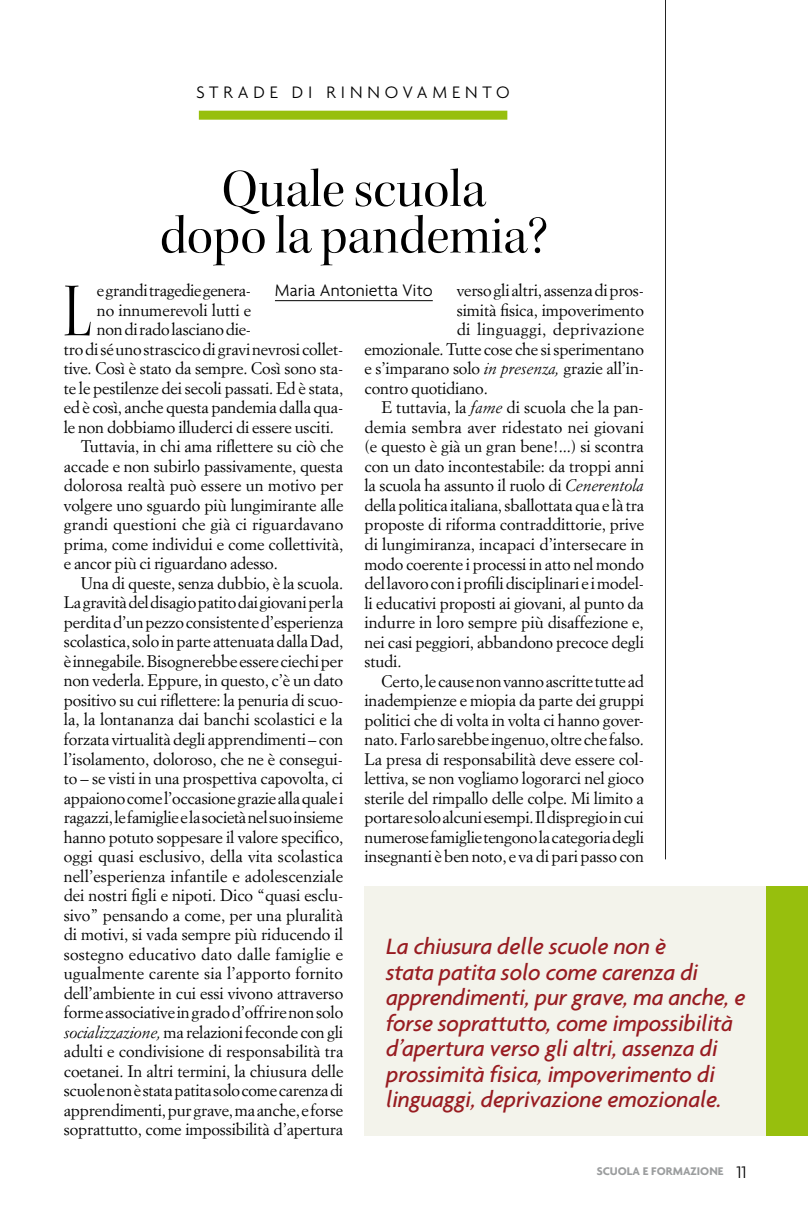
<style>
.page{position:relative;width:808px;height:1221px;background:#fff}
.page>*{position:absolute;margin:0;border:0;box-sizing:border-box;transform-origin:0 0}
.t1{font:77.1px "Kepler Std Disp";color:#000;scale:.7 1}
.t2{font:54px/46.5px "Kepler Std Disp";letter-spacing:.005em;color:#000;text-align:center}
.t3{font:italic 500 24px/25.5px "Agenda";letter-spacing:-.01em;color:#981c21}
.t4{font:300 18px "Agenda";letter-spacing:.27em;color:#000}
.t5{font:300 18px "Agenda";color:#000}
.t6{font:16.5px "Simoncini Garamond";letter-spacing:-.01em;color:#000}
.t7{font:16.5px "Simoncini Garamond";letter-spacing:.01em;color:#000}
.t8{font:16.5px "Simoncini Garamond";letter-spacing:.02em;color:#000}
.t9{font:700 12px "Agenda";color:#9c9e9f}
.s1{font-style:italic}
.s2{font-weight:300;font-size:18px;color:#000}
</style>
<div class="page">
<hr style="left:665px;top:0;width:1px;height:859px;background:#000">
<div style="left:199px;top:111px;width:308px;height:9px;background:#97bf0d"></div>
<hr style="left:275px;top:300px;width:158px;height:1px;background:#000">
<div style="left:364px;top:885px;width:444px;height:250px;background:#f3f3eb"></div>
<div style="left:767px;top:885px;width:41px;height:250px;background:#97bf0d"></div>
<p class="t4" style="left:196px;top:82px;width:315px">STRADE DI RINNOVAMENTO</p>
<h2 class="t2" style="left:160px;top:167px;width:389px">Quale scuola<br>dopo la pandemia?</h2>
<p class="t5" style="left:275px;top:280px;width:159px">Maria Antonietta Vito</p>
<h1 class="t1" style="left:64px;top:268px;width:41px">L</h1>
<p class="t6" style="left:97px;top:280px;width:156px">e grandi tragedie genera-</p>
<p class="t6" style="left:457px;top:280px;width:189px">verso gli altri, assenza di pros-</p>
<p class="t6" style="left:457px;top:300px;width:189px">simità fisica, impoverimento</p>
<p class="t8" style="left:457px;top:319px;width:189px">di linguaggi, deprivazione</p>
<p class="t6" style="left:364px;top:339px;width:281px">emozionale. Tutte cose che si sperimentano</p>
<p class="t6" style="left:364px;top:358px;width:281px">e s’imparano solo <span class="s1">in presenza,</span> grazie all’in-</p>
<p class="t6" style="left:364px;top:378px;width:125px">contro quotidiano.</p>
<p class="t6" style="left:381px;top:397px;width:264px">E tuttavia, la <span class="s1">fame</span> di scuola che la pan-</p>
<p class="t7" style="left:364px;top:417px;width:281px">demia sembra aver ridestato nei giovani</p>
<p class="t6" style="left:364px;top:436px;width:281px">(e questo è già un gran bene!...) si scontra</p>
<p class="t6" style="left:364px;top:456px;width:281px">con un dato incontestabile: da troppi anni</p>
<p class="t6" style="left:364px;top:475px;width:281px">la scuola ha assunto il ruolo di <span class="s1">Cenerentola</span></p>
<p class="t6" style="left:364px;top:495px;width:281px">della politica italiana, sballottata qua e là tra</p>
<p class="t6" style="left:364px;top:514px;width:281px">proposte di riforma contraddittorie, prive</p>
<p class="t6" style="left:364px;top:534px;width:281px">di lungimiranza, incapaci d’intersecare in</p>
<p class="t6" style="left:364px;top:553px;width:281px">modo coerente i processi in atto nel mondo</p>
<p class="t6" style="left:364px;top:573px;width:281px">del lavoro con i profili disciplinari e i model-</p>
<p class="t6" style="left:364px;top:592px;width:281px">li educativi proposti ai giovani, al punto da</p>
<p class="t6" style="left:364px;top:612px;width:281px">indurre in loro sempre più disaffezione e,</p>
<p class="t6" style="left:364px;top:631px;width:281px">nei casi peggiori, abbandono precoce degli</p>
<p class="t6" style="left:364px;top:651px;width:38px">studi.</p>
<p class="t6" style="left:381px;top:670px;width:264px">Certo, le cause non vanno ascritte tutte ad</p>
<p class="t6" style="left:364px;top:690px;width:281px">inadempienze e miopia da parte dei gruppi</p>
<p class="t6" style="left:364px;top:709px;width:281px">politici che di volta in volta ci hanno gover-</p>
<p class="t6" style="left:364px;top:729px;width:281px">nato. Farlo sarebbe ingenuo, oltre che falso.</p>
<p class="t6" style="left:364px;top:748px;width:281px">La presa di responsabilità deve essere col-</p>
<p class="t6" style="left:364px;top:768px;width:281px">lettiva, se non vogliamo logorarci nel gioco</p>
<p class="t6" style="left:364px;top:787px;width:281px">sterile del rimpallo delle colpe. Mi limito a</p>
<p class="t6" style="left:364px;top:807px;width:281px">portare solo alcuni esempi. Il dispregio in cui</p>
<p class="t6" style="left:364px;top:826px;width:281px">numerose famiglie tengono la categoria degli</p>
<p class="t6" style="left:364px;top:846px;width:281px">insegnanti è ben noto, e va di pari passo con</p>
<p class="t6" style="left:97px;top:300px;width:156px">no innumerevoli lutti e</p>
<p class="t6" style="left:97px;top:319px;width:156px">non di rado lasciano die-</p>
<p class="t6" style="left:64px;top:339px;width:281px">tro di sé uno strascico di gravi nevrosi collet-</p>
<p class="t6" style="left:64px;top:358px;width:281px">tive. Così è stato da sempre. Così sono sta-</p>
<p class="t6" style="left:64px;top:378px;width:281px">te le pestilenze dei secoli passati. Ed è stata,</p>
<p class="t6" style="left:64px;top:397px;width:281px">ed è così, anche questa pandemia dalla qua-</p>
<p class="t6" style="left:64px;top:417px;width:272px">le non dobbiamo illuderci di essere usciti.</p>
<p class="t6" style="left:81px;top:436px;width:264px">Tuttavia, in chi ama riflettere su ciò che</p>
<p class="t6" style="left:64px;top:456px;width:281px">accade e non subirlo passivamente, questa</p>
<p class="t6" style="left:64px;top:475px;width:281px">dolorosa realtà può essere un motivo per</p>
<p class="t6" style="left:64px;top:495px;width:281px">volgere uno sguardo più lungimirante alle</p>
<p class="t7" style="left:64px;top:514px;width:281px">grandi questioni che già ci riguardavano</p>
<p class="t6" style="left:64px;top:534px;width:281px">prima, come individui e come collettività,</p>
<p class="t6" style="left:64px;top:553px;width:216px">e ancor più ci riguardano adesso.</p>
<p class="t6" style="left:81px;top:573px;width:264px">Una di queste, senza dubbio, è la scuola.</p>
<p class="t6" style="left:64px;top:592px;width:281px">La gravità del disagio patito dai giovani per la</p>
<p class="t6" style="left:64px;top:612px;width:281px">perdita d’un pezzo consistente d’esperienza</p>
<p class="t6" style="left:64px;top:631px;width:281px">scolastica, solo in parte attenuata dalla Dad,</p>
<p class="t6" style="left:64px;top:651px;width:281px">è innegabile. Bisognerebbe essere ciechi per</p>
<p class="t6" style="left:64px;top:670px;width:281px">non vederla. Eppure, in questo, c’è un dato</p>
<p class="t6" style="left:64px;top:690px;width:281px">positivo su cui riflettere: la penuria di scuo-</p>
<p class="t6" style="left:64px;top:709px;width:281px">la, la lontananza dai banchi scolastici e la</p>
<p class="t6" style="left:64px;top:729px;width:281px">forzata virtualità degli apprendimenti – con</p>
<p class="t6" style="left:64px;top:748px;width:281px">l’isolamento, doloroso, che ne è consegui-</p>
<p class="t6" style="left:64px;top:768px;width:281px">to – se visti in una prospettiva capovolta, ci</p>
<p class="t6" style="left:64px;top:787px;width:281px">appaiono come l’occasione grazie alla quale i</p>
<p class="t6" style="left:64px;top:807px;width:281px">ragazzi, le famiglie e la società nel suo insieme</p>
<p class="t6" style="left:64px;top:826px;width:281px">hanno potuto soppesare il valore specifico,</p>
<p class="t7" style="left:64px;top:846px;width:281px">oggi quasi esclusivo, della vita scolastica</p>
<p class="t7" style="left:64px;top:865px;width:281px">nell’esperienza infantile e adolescenziale</p>
<p class="t6" style="left:64px;top:885px;width:281px">dei nostri figli e nipoti. Dico “quasi esclu-</p>
<p class="t6" style="left:64px;top:904px;width:281px">sivo” pensando a come, per una pluralità</p>
<p class="t6" style="left:64px;top:924px;width:281px">di motivi, si vada sempre più riducendo il</p>
<p class="t7" style="left:64px;top:943px;width:281px">sostegno educativo dato dalle famiglie e</p>
<p class="t6" style="left:64px;top:963px;width:281px">ugualmente carente sia l’apporto fornito</p>
<p class="t6" style="left:64px;top:982px;width:281px">dell’ambiente in cui essi vivono attraverso</p>
<p class="t6" style="left:64px;top:1002px;width:281px">forme associative in grado d’offrire non solo</p>
<p class="t6" style="left:64px;top:1021px;width:281px"><span class="s1">socializzazione,</span> ma relazioni feconde con gli</p>
<p class="t6" style="left:64px;top:1041px;width:281px">adulti e condivisione di responsabilità tra</p>
<p class="t6" style="left:64px;top:1060px;width:281px">coetanei. In altri termini, la chiusura delle</p>
<p class="t6" style="left:64px;top:1080px;width:281px">scuole non è stata patita solo come carenza di</p>
<p class="t6" style="left:64px;top:1099px;width:281px">apprendimenti, pur grave, ma anche, e forse</p>
<p class="t6" style="left:64px;top:1119px;width:281px">soprattutto, come impossibilità d’apertura</p>
<p class="t3" style="left:386px;top:933px;width:361px">La chiusura delle scuole non è<br>stata patita solo come carenza di apprendimenti, pur grave, ma anche, e forse soprattutto, come impossibilità d’apertura verso gli altri, assenza di prossimità fisica, impoverimento di linguaggi, deprivazione emozionale.</p>
<p class="t9" style="left:597px;top:1163px;width:152px">SCUOLA E FORMAZIONE <span class="s2">11</span></p>
</div>
